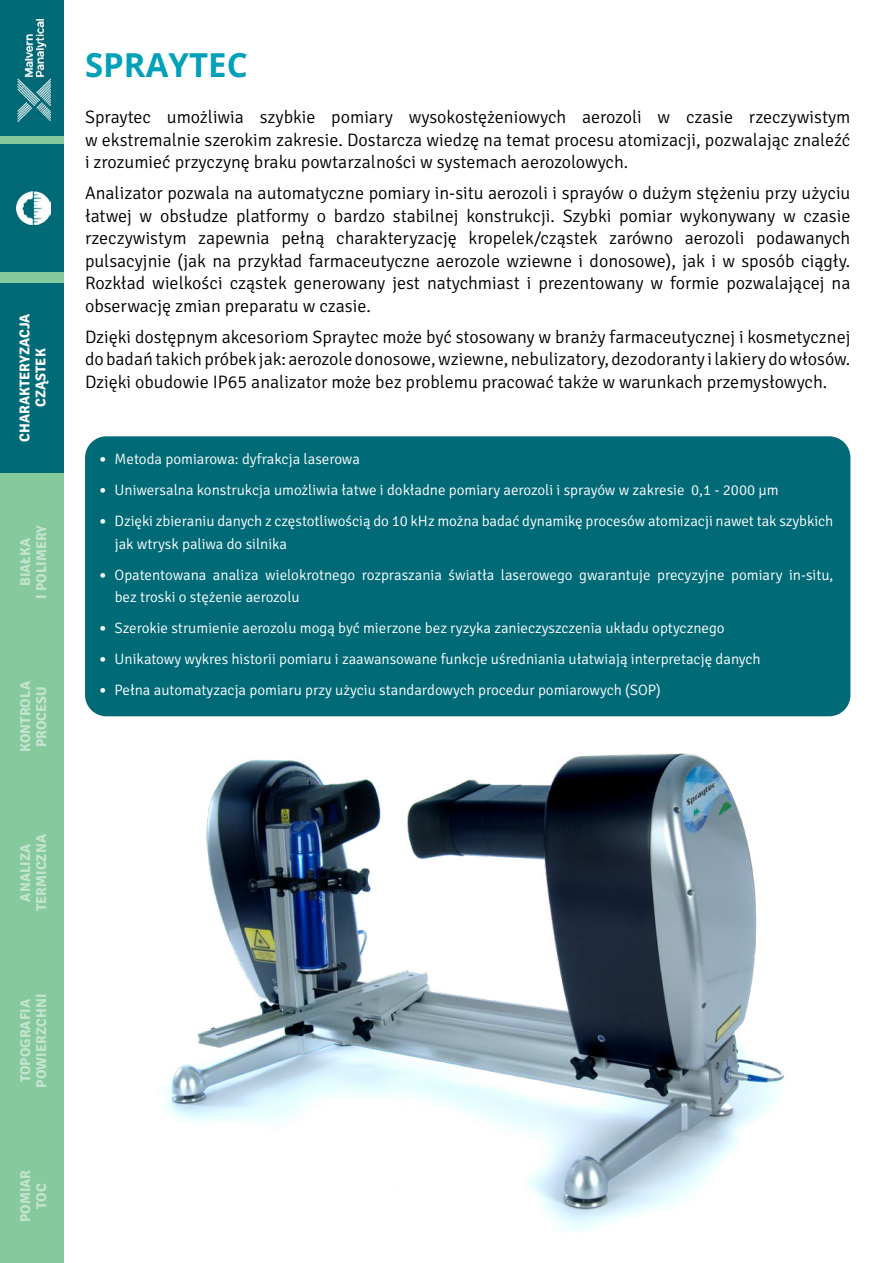
<style>
.page{position:relative;width:893px;height:1263px;background:#fff}
.page>*{position:absolute;margin:0;border:0;box-sizing:border-box;transform-origin:0 0}
.t1{font:33px "Open Sans";color:#00a1b8}
.t2{font:300 18px/22.5px "Signika";color:#000;text-align:justify}
.t3{font:300 15px/22.5px "Signika";color:#fff}
.t4{font:700 14.25px/16px "Signika";letter-spacing:.005em;color:#fff;text-align:center}
.s1{font-family:"Calibri";font-weight:400}
</style>
<div class="page">
<div style="left:0;top:0;width:64px;height:1263px;background:#86c99c"></div>
<div style="left:0;top:0;width:64px;height:135px;background:#016a77"></div>
<div style="left:0;top:145px;width:64px;height:127px;background:#016a77"></div>
<img style="left:18px;top:20px;width:32px;height:102px">
<img style="left:17px;top:192px;width:33px;height:33px">
<div style="left:0;top:283px;width:64px;height:189px;background:#016a77"></div>
<img style="left:164px;top:753px;width:620px;height:479px">
<div style="left:85px;top:436px;width:765px;height:280px;background:#016a77;border-radius:21px"></div>
<p class="t4" style="left:15px;top:442px;width:130px;rotate:-90deg">CHARAKTERYZACJA<br>CZĄSTEK</p>
<p class="t4" style="left:16px;top:599px;width:76px;rotate:-90deg">BIAŁKA<br>I POLIMERY</p>
<p class="t4" style="left:16px;top:752px;width:72px;rotate:-90deg">KONTROLA<br>PROCESU</p>
<p class="t4" style="left:16px;top:911px;width:79px;rotate:-90deg">ANALIZA<br>TERMICZNA</p>
<p class="t4" style="left:16px;top:1088px;width:95px;rotate:-90deg">TOPOGRAFIA<br>POWIERZCHNI</p>
<p class="t4" style="left:16px;top:1222px;width:54px;rotate:-90deg">POMIAR<br>TOC</p>
<h1 class="t1" style="left:85px;top:42px;width:164px">SPRAYTEC</h1>
<p class="t2" style="left:85px;top:105px;width:767px">Spraytec umożliwia szybkie pomiary wysokostężeniowych aerozoli w czasie rzeczywistym w ekstremalnie szerokim zakresie. Dostarcza wiedzę na temat procesu atomizacji, pozwalając znaleźć i zrozumieć przyczynę braku powtarzalności w systemach aerozolowych.</p>
<p class="t2" style="left:85px;top:181px;width:767px">Analizator pozwala na automatyczne pomiary in-situ aerozoli i sprayów o dużym stężeniu przy użyciu łatwej w obsłudze platformy o bardzo stabilnej konstrukcji. Szybki pomiar wykonywany w czasie rzeczywistym zapewnia pełną charakteryzację kropelek/cząstek zarówno aerozoli podawanych pulsacyjnie (jak na przykład farmaceutyczne aerozole wziewne i donosowe), jak i w sposób ciągły.<br>Rozkład wielkości cząstek generowany jest natychmiast i prezentowany w formie pozwalającej na obserwację zmian preparatu w czasie.</p>
<p class="t2" style="left:85px;top:324px;width:767px">Dzięki dostępnym akcesoriom Spraytec może być stosowany w branży farmaceutycznej i kosmetycznej do badań takich próbek jak: aerozole donosowe, wziewne, nebulizatory, dezodoranty i lakiery do włosów.<br>Dzięki obudowie IP65 analizator może bez problemu pracować także w warunkach przemysłowych.</p>
<p class="t3" style="left:99px;top:447px;width:262px"><span class="s1">•</span> Metoda pomiarowa: dyfrakcja laserowa</p>
<p class="t3" style="left:99px;top:478px;width:681px"><span class="s1">•</span> Uniwersalna konstrukcja umożliwia łatwe i dokładne pomiary aerozoli i sprayów w zakresie 0,1 - 2000 μm</p>
<p class="t3" style="left:115px;top:509px;width:720px;text-indent:-16px"><span class="s1">•</span> Dzięki zbieraniu danych z częstotliwością do 10 kHz można badać dynamikę procesów atomizacji nawet tak szybkich jak wtrysk paliwa do silnika</p>
<p class="t3" style="left:115px;top:562px;width:720px;text-indent:-16px"><span class="s1">•</span> Opatentowana analiza wielokrotnego rozpraszania światła laserowego gwarantuje precyzyjne pomiary in-situ, bez troski o stężenie aerozolu</p>
<p class="t3" style="left:99px;top:616px;width:627px"><span class="s1">•</span> Szerokie strumienie aerozolu mogą być mierzone bez ryzyka zanieczyszczenia układu optycznego</p>
<p class="t3" style="left:99px;top:647px;width:663px"><span class="s1">•</span> Unikatowy wykres historii pomiaru i zaawansowane funkcje uśredniania ułatwiają interpretację danych</p>
<p class="t3" style="left:99px;top:678px;width:563px"><span class="s1">•</span> Pełna automatyzacja pomiaru przy użyciu standardowych procedur pomiarowych (SOP)</p>
</div>
